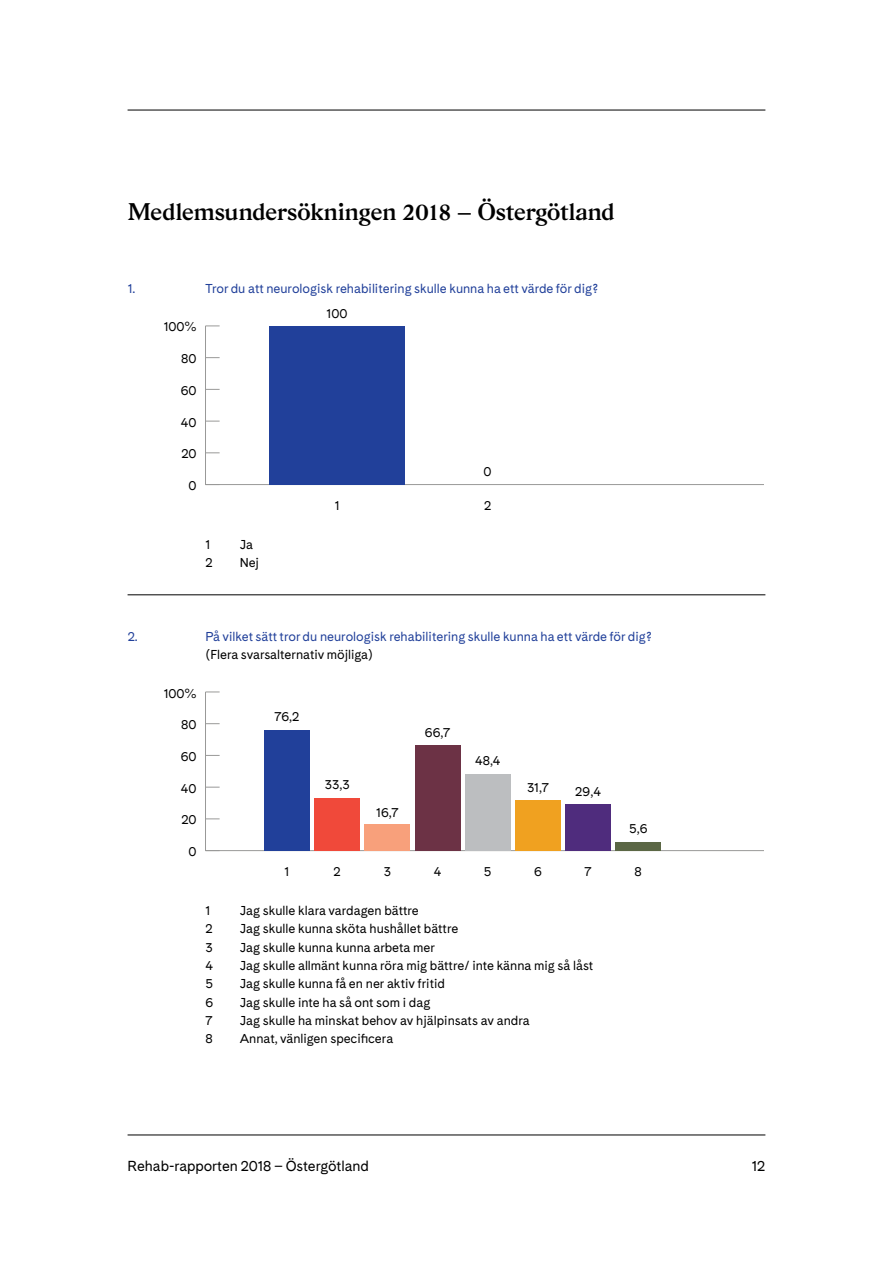
<style>
.page{position:relative;width:893px;height:1263px;background:#fff}
.page>*{position:absolute;margin:0;border:0;box-sizing:border-box;transform-origin:0 0}
.t1{font:24px "Gza Seminegra";letter-spacing:-.01em;color:#000}
.t2{font:13.5px "Cadiz";letter-spacing:-.005em;color:#000}
.t3{font:12px/18.3px "Cadiz";color:#000}
.t4{font:12px "Cadiz";color:#21409a}
</style>
<div class="page">
<hr style="left:128px;top:1135px;width:637px;height:1px;background:#000">
<hr style="left:128px;top:110px;width:637px;height:1px;background:#000">
<hr style="left:128px;top:594px;width:637px;height:1px;background:#000">
<hr style="left:205px;top:484px;width:558px;height:1px;background:#999998">
<hr style="left:205px;top:326px;width:1px;height:159px;background:#999998">
<svg style="left:206px;top:453px;width:14px;height:1px"></svg>
<svg style="left:206px;top:421px;width:14px;height:1px"></svg>
<svg style="left:206px;top:389px;width:14px;height:1px"></svg>
<svg style="left:206px;top:357px;width:14px;height:1px"></svg>
<svg style="left:206px;top:326px;width:14px;height:1px"></svg>
<div style="left:269px;top:326px;width:136px;height:159px;background:#21409a"></div>
<hr style="left:205px;top:850px;width:558px;height:1px;background:#999998">
<hr style="left:205px;top:692px;width:1px;height:159px;background:#999998">
<svg style="left:206px;top:819px;width:14px;height:1px"></svg>
<svg style="left:206px;top:787px;width:14px;height:1px"></svg>
<svg style="left:206px;top:755px;width:14px;height:1px"></svg>
<svg style="left:206px;top:723px;width:14px;height:1px"></svg>
<svg style="left:206px;top:692px;width:14px;height:1px"></svg>
<div style="left:616px;top:842px;width:45px;height:9px;background:#5b6745"></div>
<div style="left:565px;top:804px;width:46px;height:47px;background:#4f2c7d"></div>
<div style="left:515px;top:800px;width:45px;height:51px;background:#f0a120"></div>
<div style="left:465px;top:774px;width:45px;height:77px;background:#bcbec0"></div>
<div style="left:415px;top:745px;width:45px;height:106px;background:#6c3245"></div>
<div style="left:365px;top:824px;width:45px;height:27px;background:#f8a07b"></div>
<div style="left:315px;top:798px;width:45px;height:53px;background:#f0493a"></div>
<div style="left:264px;top:730px;width:46px;height:121px;background:#21409a"></div>
<h1 class="t1" style="left:128px;top:197px;width:489px">Medlemsundersökningen 2018 – Östergötland</h1>
<p class="t4" style="left:128px;top:280px;width:9px">1.</p>
<p class="t4" style="left:128px;top:628px;width:12px">2.</p>
<p class="t3" style="left:164px;top:318px;width:34px">100%</p>
<p class="t3" style="left:181px;top:350px;width:17px">80</p>
<p class="t3" style="left:181px;top:382px;width:17px">60</p>
<p class="t3" style="left:181px;top:413px;width:17px">40</p>
<p class="t3" style="left:181px;top:445px;width:17px">20</p>
<p class="t3" style="left:189px;top:477px;width:10px">0</p>
<p class="t4" style="left:206px;top:280px;width:394px">Tror du att neurologisk rehabilitering skulle kunna ha ett värde för dig?</p>
<p class="t3" style="left:327px;top:304px;width:22px">100</p>
<p class="t3" style="left:484px;top:462px;width:10px">0</p>
<p class="t3" style="left:335px;top:496px;width:6px">1</p>
<p class="t3" style="left:484px;top:496px;width:9px">2</p>
<p class="t3" style="left:206px;top:536px;width:9px">1<br>2</p>
<p class="t3" style="left:240px;top:536px;width:21px">Ja<br>Nej</p>
<p class="t4" style="left:206px;top:628px;width:448px">På vilket sätt tror du neurologisk rehabilitering skulle kunna ha ett värde för dig?</p>
<p class="t3" style="left:206px;top:645px;width:169px">(Flera svarsalternativ möjliga)</p>
<p class="t3" style="left:164px;top:684px;width:34px">100%</p>
<p class="t3" style="left:181px;top:716px;width:17px">80</p>
<p class="t3" style="left:181px;top:748px;width:17px">60</p>
<p class="t3" style="left:181px;top:779px;width:17px">40</p>
<p class="t3" style="left:181px;top:811px;width:17px">20</p>
<p class="t3" style="left:189px;top:843px;width:10px">0</p>
<p class="t3" style="left:275px;top:708px;width:26px">76,2</p>
<p class="t3" style="left:325px;top:776px;width:27px">33,3</p>
<p class="t3" style="left:376px;top:803px;width:24px">16,7</p>
<p class="t3" style="left:425px;top:723px;width:27px">66,7</p>
<p class="t3" style="left:475px;top:752px;width:27px">48,4</p>
<p class="t3" style="left:527px;top:779px;width:23px">31,7</p>
<p class="t3" style="left:575px;top:783px;width:27px">29,4</p>
<p class="t3" style="left:629px;top:820px;width:20px">5,6</p>
<p class="t3" style="left:285px;top:862px;width:6px">1</p>
<p class="t3" style="left:334px;top:862px;width:9px">2</p>
<p class="t3" style="left:384px;top:862px;width:9px">3</p>
<p class="t3" style="left:434px;top:862px;width:9px">4</p>
<p class="t3" style="left:484px;top:862px;width:9px">5</p>
<p class="t3" style="left:534px;top:862px;width:9px">6</p>
<p class="t3" style="left:585px;top:862px;width:9px">7</p>
<p class="t3" style="left:635px;top:862px;width:9px">8</p>
<p class="t3" style="left:206px;top:902px;width:9px">1<br>2<br>3<br>4<br>5<br>6<br>7<br>8</p>
<p class="t3" style="left:240px;top:902px;width:355px">Jag skulle klara vardagen bättre<br>Jag skulle kunna sköta hushållet bättre<br>Jag skulle kunna kunna arbeta mer<br>Jag skulle allmänt kunna röra mig bättre/ inte känna mig så låst Jag skulle kunna få en ner aktiv fritid<br>Jag skulle inte ha så ont som i dag<br>Jag skulle ha minskat behov av hjälpinsats av andra<br>Annat, vänligen specificera</p>
<p class="t2" style="left:128px;top:1157px;width:243px">Rehab-rapporten 2018 – Östergötland</p>
<p class="t2" style="left:752px;top:1157px;width:15px">12</p>
</div>
